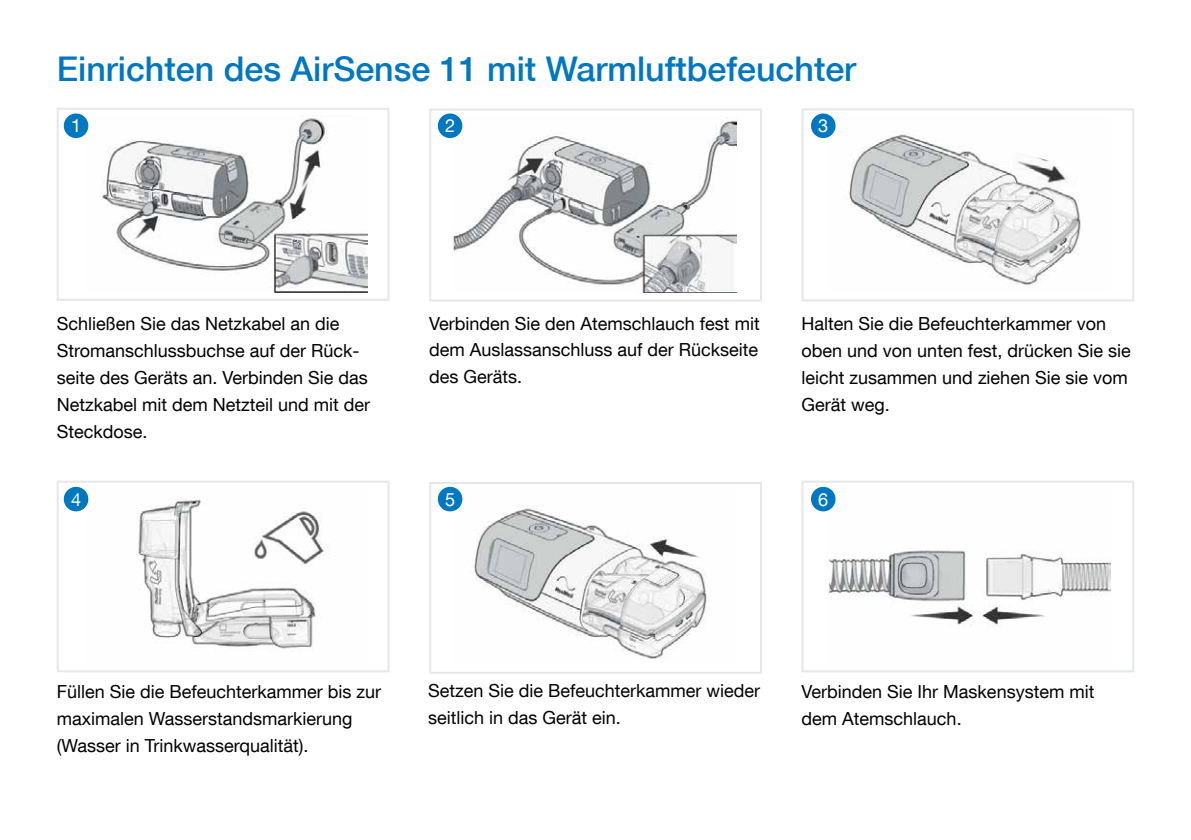
<style>
.page{position:relative;width:1191px;height:840px;background:#fff}
.page>*{position:absolute;margin:0;border:0;box-sizing:border-box;transform-origin:0 0}
.t1{font:500 34px "Helvetica Neue LT Com";color:#0077c1}
.t2{font:18.2px "Helvetica Neue LT Com";color:#fff}
.t3{font:18px/26.8px "Helvetica Neue LT Com";color:#000}
</style>
<div class="page">
<div style="left:429px;top:481px;width:333px;height:192px;border:2px solid #e6e7e8"></div>
<div style="left:429px;top:108px;width:333px;height:193px;border:2px solid #e6e7e8"></div>
<div style="left:801px;top:108px;width:333px;height:193px;border:2px solid #e6e7e8"></div>
<div style="left:57px;top:108px;width:332px;height:192px;border:2px solid #e6e7e8"></div>
<div style="left:57px;top:480px;width:332px;height:192px;border:2px solid #e6e7e8"></div>
<div style="left:801px;top:480px;width:333px;height:192px;border:2px solid #e6e7e8"></div>
<img style="left:84px;top:116px;width:283px;height:177px">
<img style="left:84px;top:493px;width:240px;height:156px">
<img style="left:453px;top:116px;width:283px;height:177px">
<img style="left:453px;top:489px;width:254px;height:170px">
<img style="left:827px;top:116px;width:254px;height:169px">
<img style="left:827px;top:489px;width:283px;height:138px">
<div style="left:64px;top:113px;width:24px;height:25px;background:#0077c1;border-radius:50%"></div>
<div style="left:64px;top:486px;width:24px;height:25px;background:#0077c1;border-radius:50%"></div>
<div style="left:438px;top:113px;width:24px;height:25px;background:#0077c1;border-radius:50%"></div>
<div style="left:438px;top:486px;width:24px;height:25px;background:#0077c1;border-radius:50%"></div>
<div style="left:811px;top:113px;width:24px;height:25px;background:#0077c1;border-radius:50%"></div>
<div style="left:811px;top:486px;width:24px;height:25px;background:#0077c1;border-radius:50%"></div>
<img style="left:1004px;top:151px;width:71px;height:37px">
<h1 class="t1" style="left:57px;top:48px;width:801px">Einrichten des AirSense 11 mit Warmluftbefeuchter</h1>
<p class="t2" style="left:71px;top:114px;width:12px">1</p>
<p class="t2" style="left:445px;top:114px;width:12px">2</p>
<p class="t2" style="left:818px;top:114px;width:12px">3</p>
<p class="t3" style="left:57px;top:310px;width:315px">Schließen Sie das Netzkabel an die<br>Stromanschlussbuchse auf der Rück&shy;seite des Geräts an. Verbinden Sie das<br>Netzkabel mit dem Netzteil und mit der<br>Steckdose.</p>
<p class="t2" style="left:71px;top:487px;width:12px">4</p>
<p class="t3" style="left:429px;top:309px;width:332px;text-align:justify">Verbinden Sie den Atemschlauch fest mit dem Auslassanschluss auf der Rückseite des Geräts.</p>
<p class="t2" style="left:445px;top:487px;width:12px">5</p>
<p class="t3" style="left:801px;top:310px;width:331px">Halten Sie die Befeuchterkammer von oben und von unten fest, drücken Sie sie leicht zusammen und ziehen Sie sie vom<br>Gerät weg.</p>
<p class="t2" style="left:818px;top:487px;width:12px">6</p>
<p class="t3" style="left:57px;top:677px;width:326px">Füllen Sie die Befeuchterkammer bis zur maximalen Wasserstandsmarkierung (Wasser in Trinkwasserqualität).</p>
<p class="t3" style="left:428px;top:676px;width:334px">Setzen Sie die Befeuchterkammer wieder seitlich in das Gerät ein.</p>
<p class="t3" style="left:801px;top:677px;width:294px">Verbinden Sie Ihr Maskensystem mit dem Atemschlauch.</p>
</div>
